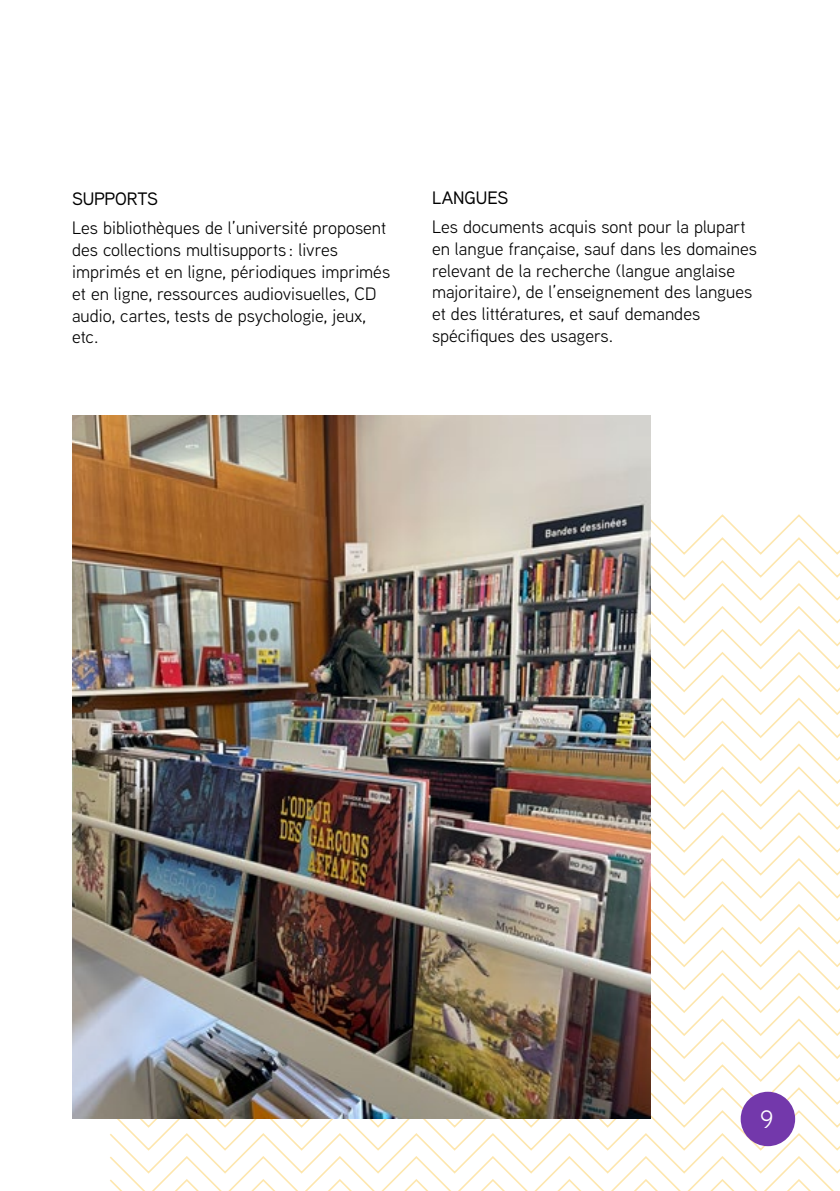
<style>
.page{position:relative;width:840px;height:1191px;background:#fff}
.page>*{position:absolute;margin:0;border:0;box-sizing:border-box;transform-origin:0 0}
.t1{font:25.2px "Aaux Next";color:#fff}
.t2{font:18px/22px "Aaux Next";color:#000}
.t3{font:500 18px "Aaux Next";letter-spacing:-.02em;color:#000}
.t4{font:500 18px "Aaux Next";color:#000}
</style>
<div class="page">
<svg style="left:110px;top:513px;width:729px;height:678px"></svg>
<div style="left:740px;top:1091px;width:54px;height:55px;background:#7338ab;border-radius:50%"></div>
<img style="left:72px;top:416px;width:578px;height:703px">
<p class="t3" style="left:72px;top:186px;width:88px">SUPPORTS</p>
<p class="t2" style="left:72px;top:216px;width:319px">Les bibliothèques de l’université proposent des collections multisupports : livres imprimés et en ligne, périodiques imprimés et en ligne, ressources audiovisuelles, CD audio, cartes, tests de psychologie, jeux, etc.</p>
<p class="t4" style="left:432px;top:185px;width:78px">LANGUES</p>
<p class="t2" style="left:432px;top:215px;width:326px">Les documents acquis sont pour la plupart en langue française, sauf dans les domaines relevant de la recherche (langue anglaise majoritaire), de l’enseignement des langues et des littératures, et sauf demandes spécifiques des usagers.</p>
<h1 class="t1" style="left:759px;top:1102px;width:15px">9</h1>
</div>
